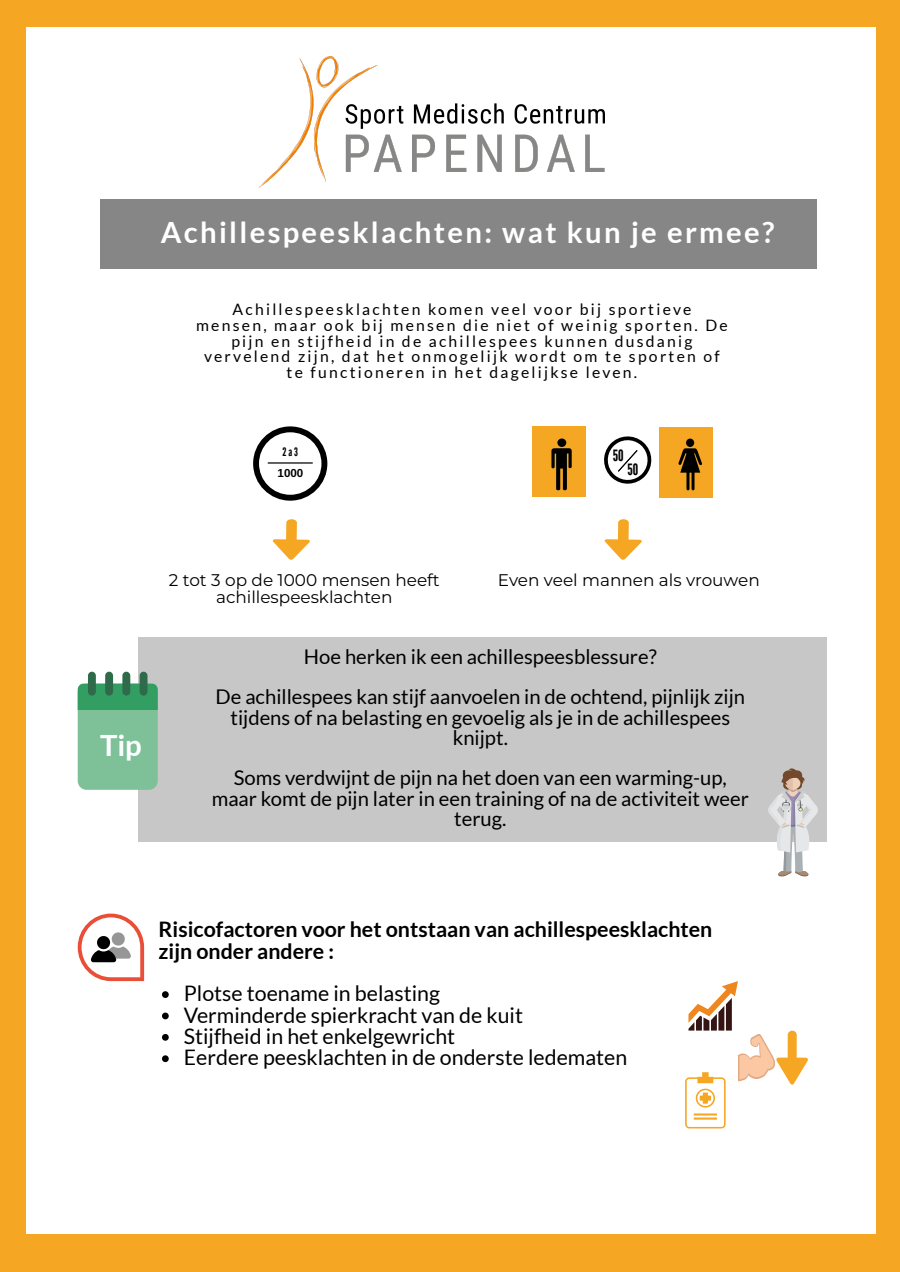
<style>
.page{position:relative;width:900px;height:1272px;background:#f5a623}
.page>*{position:absolute;margin:0;border:0;box-sizing:border-box;transform-origin:0 0}
.t1{font:700 29.25px "Lato";letter-spacing:.08em;color:#fff}
.t2{font:21.3px/21.3px "Lato";color:#000}
.t3{font:700 21.3px/21.3px "Lato";color:#000}
.t4{font:20.25px/20.2px "Lato";color:#000;text-align:center}
.t5{font:16.8px/16.8px "Montserrat";color:#000;text-align:center}
.t6{font:15.75px/15.8px "Lato";letter-spacing:.145em;color:#000;text-align:center}
.t7{font:15.6px "League Gothic";color:#000}
.t8{font:700 11.55px "Arimo";color:#000}
.t9{font:11.55px "League Gothic";color:#000}
</style>
<div class="page">
<div style="left:26px;top:27px;width:849px;height:1206px;background:#fff"></div>
<div style="left:100px;top:199px;width:717px;height:70px;background:#868686"></div>
<div style="left:138px;top:637px;width:689px;height:205px;background:#c7c7c7"></div>
<div style="left:78px;top:684px;width:80px;height:106px;background:#7ec199;border-radius:9px"></div>
<div style="left:78px;top:684px;width:80px;height:26px;background:#339e61"></div>
<div style="left:88px;top:672px;width:8px;height:24px;background:#2f6b4a;border-radius:4px"></div>
<div style="left:105px;top:672px;width:8px;height:24px;background:#2f6b4a;border-radius:4px"></div>
<div style="left:122px;top:672px;width:8px;height:24px;background:#2f6b4a;border-radius:4px"></div>
<div style="left:140px;top:672px;width:8px;height:24px;background:#2f6b4a;border-radius:4px"></div>
<svg style="left:768px;top:768px;width:50px;height:109px"></svg>
<svg style="left:78px;top:914px;width:66px;height:67px"></svg>
<svg style="left:162px;top:991px;width:7px;height:7px"></svg>
<svg style="left:162px;top:1012px;width:7px;height:7px"></svg>
<svg style="left:162px;top:1034px;width:7px;height:7px"></svg>
<svg style="left:162px;top:1055px;width:7px;height:7px"></svg>
<img style="left:259px;top:56px;width:345px;height:132px">
<svg style="left:253px;top:426px;width:74px;height:75px"></svg>
<hr style="left:268px;top:462px;width:45px;height:2px;background:#000">
<svg style="left:272px;top:519px;width:38px;height:41px"></svg>
<div style="left:532px;top:426px;width:54px;height:71px;background:#f5a623"></div>
<svg style="left:551px;top:438px;width:21px;height:52px"></svg>
<div style="left:659px;top:427px;width:54px;height:71px;background:#f5a623"></div>
<svg style="left:678px;top:439px;width:24px;height:51px"></svg>
<svg style="left:685px;top:981px;width:123px;height:147px"></svg>
<svg style="left:604px;top:519px;width:38px;height:41px"></svg>
<svg style="left:604px;top:436px;width:48px;height:48px"></svg>
<p class="t1" style="left:161px;top:214px;width:615px">Achillespeesklachten: wat kun je ermee?</p>
<p class="t6" style="left:196px;top:301px;width:533px">Achillespeesklachten komen veel voor bij sportieve mensen, maar ook bij mensen die niet of weinig sporten. De</p>
<p class="t6" style="left:231px;top:333px;width:463px">pijn en stijfheid in de achillespees kunnen dusdanig</p>
<p class="t6" style="left:204px;top:348px;width:517px">vervelend zijn, dat het onmogelijk wordt om te sporten of te functioneren in het dagelijkse leven.</p>
<p class="t9" style="left:283px;top:445px;width:17px">2a3</p>
<p class="t8" style="left:278px;top:467px;width:27px">1000</p>
<p class="t7" style="left:613px;top:447px;width:12px">50</p>
<p class="t1" style="left:100px;top:727px;width:43px">Tip</p>
<p class="t5" style="left:169px;top:572px;width:272px">2 tot 3 op de 1000 mensen heeft achillespeesklachten</p>
<p class="t5" style="left:498px;top:572px;width:263px">Even veel mannen als vrouwen</p>
<p class="t4" style="left:304px;top:646px;width:354px">Hoe herken ik een achillespeesblessure?</p>
<p class="t4" style="left:216px;top:686px;width:531px">De achillespees kan stijf aanvoelen in de ochtend, pijnlijk zijn</p>
<p class="t4" style="left:230px;top:707px;width:501px">tijdens of na belasting en gevoelig als je in de achillespees</p>
<p class="t4" style="left:453px;top:727px;width:57px">knijpt.</p>
<p class="t4" style="left:234px;top:767px;width:495px">Soms verdwijnt de pijn na het doen van een warming-up,</p>
<p class="t4" style="left:212px;top:788px;width:539px">maar komt de pijn later in een training of na de activiteit weer terug.</p>
<p class="t3" style="left:159px;top:918px;width:555px">Risicofactoren voor het ontstaan van achillespeesklachten zijn onder andere :</p>
<p class="t2" style="left:184px;top:982px;width:258px">Plotse toename in belasting</p>
<p class="t2" style="left:184px;top:1004px;width:341px">Verminderde spierkracht van de kuit<br>Stijfheid in het enkelgewricht</p>
<p class="t2" style="left:184px;top:1046px;width:445px">Eerdere peesklachten in de onderste ledematen</p>
</div>
